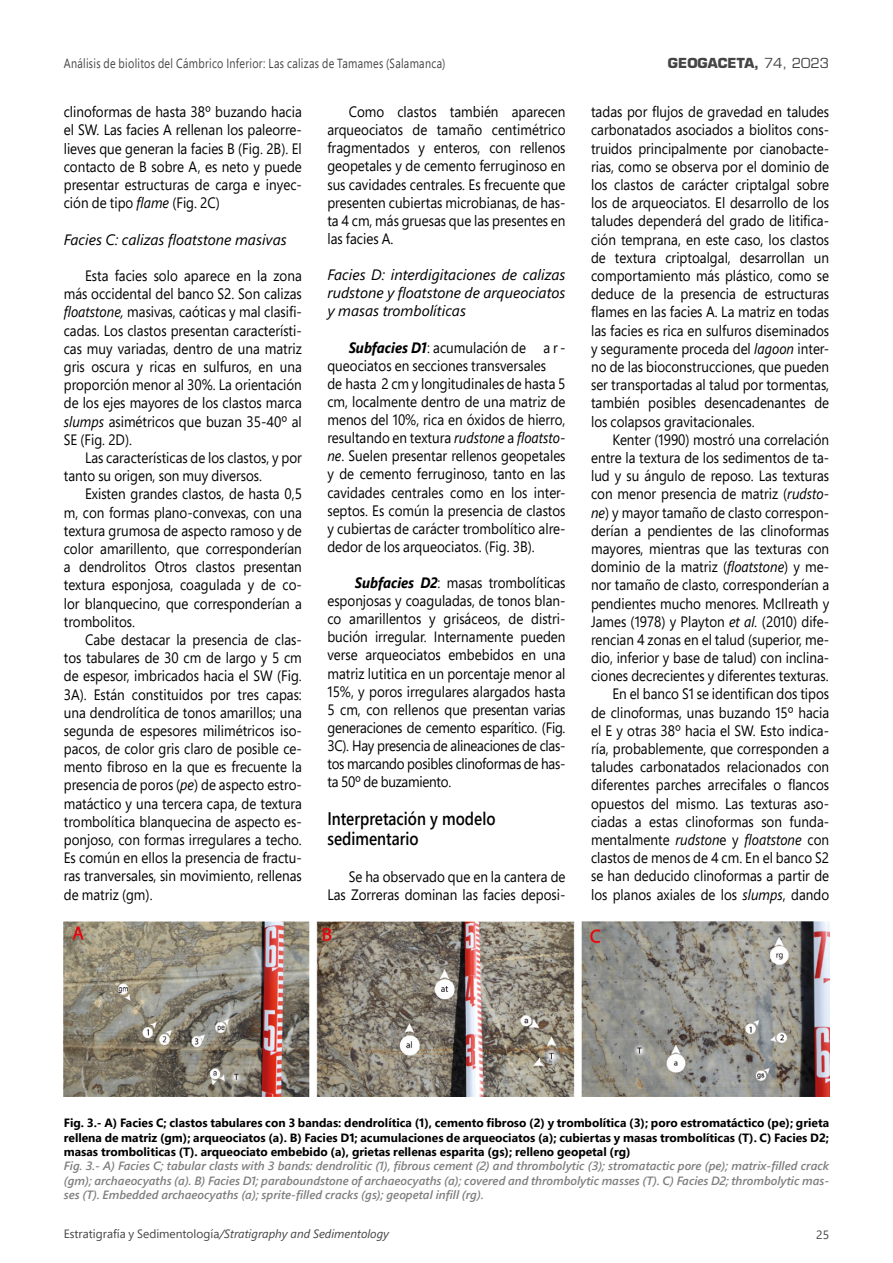
<style>
.page{position:relative;width:893px;height:1263px;background:#fff}
.page>*{position:absolute;margin:0;border:0;box-sizing:border-box;transform-origin:0 0}
.t1{font:600 18.15px/20px "Segoe UI";color:#000;scale:.85 1}
.t2{font:15px/18.1px "Segoe Pro";color:#000;text-align:justify;scale:.9 1}
.t3{font:italic 15px/18.1px "Segoe Pro";color:#000;text-align:justify}
.t4{font:700 13.5px "Eurostile LT Std";color:#464545}
.t5{font:13.2px "Segoe Pro";letter-spacing:.025em;color:#464545;scale:.82 1}
.t6{font:700 12px/14.4px "Segoe Pro";color:#000;text-align:justify}
.t7{font:italic 600 12px/14.4px "Segoe Pro";color:#808080;text-align:justify}
.t8{font:italic 12px "Segoe Pro";color:#464545}
.t9{font:12px "Segoe Pro";color:#464545}
.s1{font-weight:400}
.s2{font-style:italic}
.s3{font-weight:700;font-style:italic}
.s4{font-style:normal}
</style>
<div class="page">
<img style="left:64px;top:922px;width:765px;height:175px">
<p class="t5" style="left:64px;top:54px;width:467px">Análisis de biolitos del Cámbrico Inferior: Las calizas de Tamames (Salamanca)</p>
<p class="t4" style="left:668px;top:55px;width:163px">GEOGACETA, <span class="s1">74, 2023</span></p>
<p class="t2" style="left:64px;top:102px;width:266px">clinoformas de hasta 38º buzando hacia el SW. Las facies A rellenan los paleorre&shy;lieves que generan la facies B (Fig. 2B). El contacto de B sobre A, es neto y puede presentar estructuras de carga e inyec&shy;ción de tipo <span class="s2">flame</span> (Fig. 2C)</p>
<p class="t3" style="left:64px;top:230px;width:224px">Facies C: calizas floatstone masivas</p>
<p class="t2" style="left:64px;top:266px;width:266px;text-indent:21px">Esta facies solo aparece en la zona más occidental del banco S2. Son calizas <span class="s2">floatstone,</span> masivas, caóticas y mal clasifi&shy;cadas. Los clastos presentan característi&shy;cas muy variadas, dentro de una matriz gris oscura y ricas en sulfuros, en una proporción menor al 30%. La orientación de los ejes mayores de los clastos marca <span class="s2">slumps</span> asimétricos que buzan 35-40º al SE (Fig. 2D).</p>
<p class="t2" style="left:64px;top:448px;width:266px;text-indent:21px">Las características de los clastos, y por tanto su origen, son muy diversos.</p>
<p class="t2" style="left:64px;top:485px;width:266px;text-indent:21px">Existen grandes clastos, de hasta 0,5 m, con formas plano-convexas, con una textura grumosa de aspecto ramoso y de color amarillento, que corresponderían a dendrolitos Otros clastos presentan textura esponjosa, coagulada y de co&shy;lor blanquecino, que corresponderían a trombolitos.</p>
<p class="t2" style="left:64px;top:630px;width:266px;text-indent:21px">Cabe destacar la presencia de clas&shy;tos tabulares de 30 cm de largo y 5 cm de espesor, imbricados hacia el SW (Fig.<br>3A). Están constituidos por tres capas: una dendrolítica de tonos amarillos; una segunda de espesores milimétricos iso&shy;pacos, de color gris claro de posible ce&shy;mento fibroso en la que es frecuente la presencia de poros (<span class="s2">pe</span>) de aspecto estro&shy;matáctico y una tercera capa, de textura trombolítica blanquecina de aspecto es&shy;ponjoso, con formas irregulares a techo.<br>Es común en ellos la presencia de fractu&shy;ras tranversales, sin movimiento, rellenas de matriz (gm).</p>
<p class="t2" style="left:327px;top:102px;width:266px;text-indent:21px">Como clastos también aparecen arqueociatos de tamaño centimétrico fragmentados y enteros, con rellenos geopetales y de cemento ferruginoso en sus cavidades centrales. Es frecuente que presenten cubiertas microbianas, de has&shy;ta 4 cm, más gruesas que las presentes en las facies A.</p>
<p class="t3" style="left:327px;top:265px;width:240px">Facies D: interdigitaciones de calizas rudstone y floatstone de arqueociatos y masas trombolíticas</p>
<p class="t2" style="left:327px;top:338px;width:266px;text-align:left;text-indent:21px"><span class="s3">Subfacies D1</span>: acumulación de a r - queociatos en secciones transversales<br>de hasta 2 cm y longitudinales de hasta 5 cm, localmente dentro de una matriz de menos del 10%, rica en óxidos de hierro, resultando en textura <span class="s2">rudstone</span> a <span class="s2">floatsto&shy;ne</span>. Suelen presentar rellenos geopetales y de cemento ferruginoso, tanto en las cavidades centrales como en los inter&shy;septos. Es común la presencia de clastos y cubiertas de carácter trombolítico alre&shy;dedor de los arqueociatos. (Fig. 3B).</p>
<p class="t2" style="left:327px;top:573px;width:266px;text-indent:27px"><span class="s3">Subfacies D2</span>: masas trombolíticas esponjosas y coaguladas, de tonos blan&shy;co amarillentos y grisáceos, de distri&shy;bución irregular. Internamente pueden verse arqueociatos embebidos en una matriz lutitica en un porcentaje menor al 15%, y poros irregulares alargados hasta 5 cm, con rellenos que presentan varias generaciones de cemento esparítico. (Fig.<br>3C). Hay presencia de alineaciones de clas&shy;tos marcando posibles clinoformas de has&shy;ta 50º de buzamiento.</p>
<p class="t1" style="left:327px;top:807px;width:199px">Interpretación y modelo sedimentario</p>
<p class="t2" style="left:327px;top:867px;width:266px;text-align:right">Se ha observado que en la cantera de<br>Las Zorreras dominan las facies deposi-</p>
<p class="t2" style="left:591px;top:102px;width:266px">tadas por flujos de gravedad en taludes carbonatados asociados a biolitos cons&shy;truidos principalmente por cianobacte&shy;rias, como se observa por el dominio de los clastos de carácter criptalgal sobre los de arqueociatos. El desarrollo de los taludes dependerá del grado de litifica&shy;ción temprana, en este caso, los clastos de textura criptoalgal, desarrollan un comportamiento más plástico, como se deduce de la presencia de estructuras flames en las facies A. La matriz en todas las facies es rica en sulfuros diseminados y seguramente proceda del <span class="s2">lagoon</span> inter&shy;no de las bioconstrucciones, que pueden ser transportadas al talud por tormentas, también posibles desencadenantes de los colapsos gravitacionales.</p>
<p class="t2" style="left:591px;top:430px;width:266px;text-align:right">Kenter (1990) mostró una correlación entre la textura de los sedimentos de ta&shy;lud y su ángulo de reposo. Las texturas con menor presencia de matriz (<span class="s2">rudsto&shy;ne</span>) y mayor tamaño de clasto correspon&shy;derían a pendientes de las clinoformas mayores, mientras que las texturas con dominio de la matriz (<span class="s2">floatstone</span>) y me&shy;nor tamaño de clasto, corresponderían a pendientes mucho menores. McIlreath y James (1978) y Playton <span class="s2">et al.</span> (2010) dife&shy;rencian 4 zonas en el talud (superior, me&shy;dio, inferior y base de talud) con inclina&shy;ciones decrecientes y diferentes texturas.<br>En el banco S1 se identifican dos tipos<br>de clinoformas, unas buzando 15º hacia el E y otras 38º hacia el SW. Esto indica&shy;ría, probablemente, que corresponden a taludes carbonatados relacionados con diferentes parches arrecifales o flancos opuestos del mismo. Las texturas aso&shy;ciadas a estas clinoformas son funda&shy;mentalmente <span class="s2">rudston</span>e y <span class="s2">floatstone</span> con clastos de menos de 4 cm. En el banco S2 se han deducido clinoformas a partir de los planos axiales de los <span class="s2">slumps</span>, dando</p>
<p class="t6" style="left:64px;top:1115px;width:767px">Fig. 3.- A) Facies C; clastos tabulares con 3 bandas: dendrolítica (1), cemento fibroso (2) y trombolítica (3); poro estromatáctico (pe); grieta rellena de matriz (gm); arqueociatos (a). B) Facies D1; acumulaciones de arqueociatos (a); cubiertas y masas trombolíticas (T). C) Facies D2; masas tromboliticas (T). arqueociato embebido (a), grietas rellenas esparita (gs); relleno geopetal (rg)</p>
<p class="t7" style="left:64px;top:1159px;width:767px">Fig. 3.- A) Facies C; tabular clasts with 3 bands: dendrolitic (1), fibrous cement (2) and thrombolytic (3); stromatactic pore (pe); matrix-filled crack (gm); archaeocyaths (a). B) Facies D1; paraboundstone of archaeocyaths (a); covered and thrombolytic masses (T). C) Facies D2; thrombolytic mas&shy;ses (T). Embedded archaeocyaths (a); sprite-filled cracks (gs); geopetal infill (rg).</p>
<p class="t8" style="left:64px;top:1225px;width:327px"><span class="s4">Estratigrafía y Sedimentología</span>/Stratigraphy and Sedimentology</p>
<p class="t9" style="left:816px;top:1226px;width:14px">25</p>
</div>
